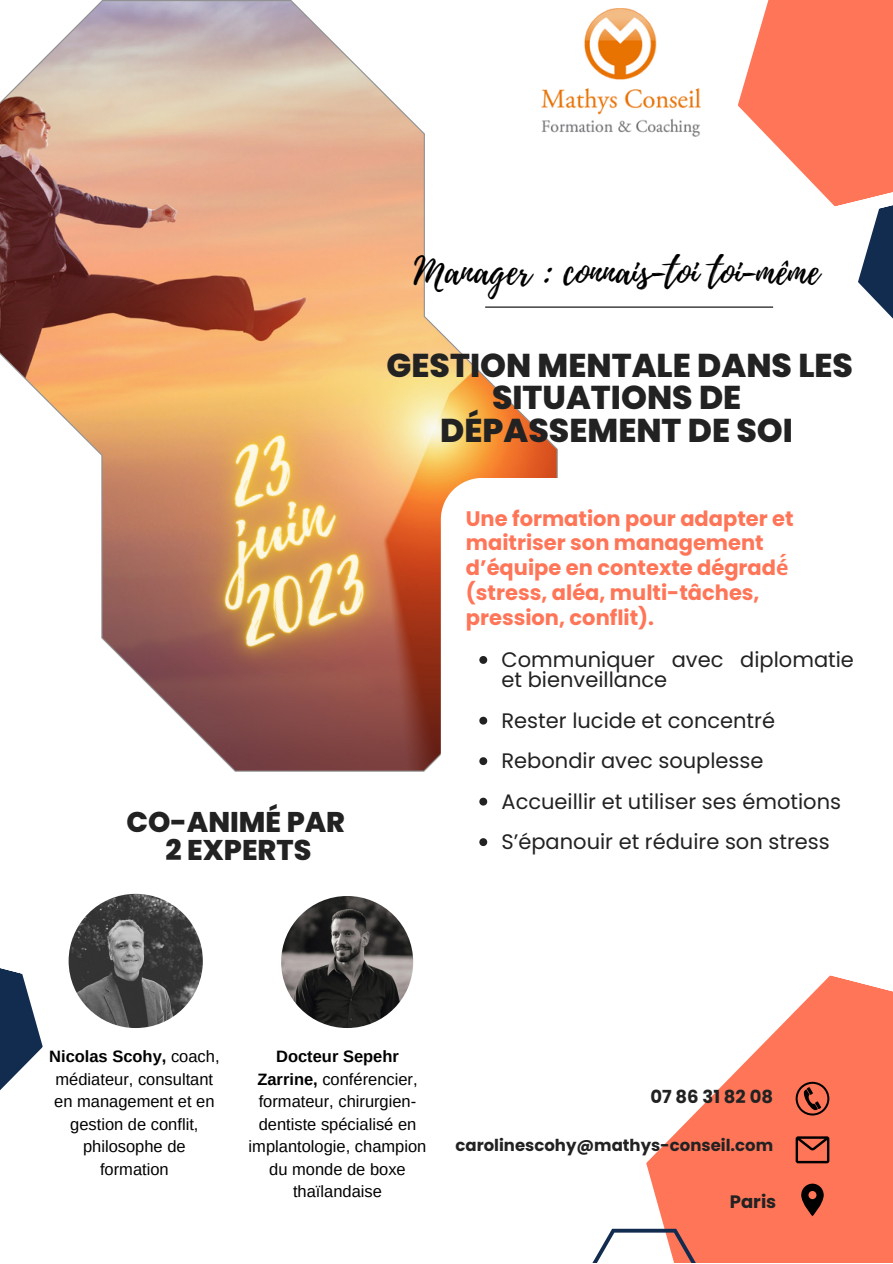
<style>
.page{position:relative;width:893px;height:1264px;background:#fff}
.page>*{position:absolute;margin:0;border:0;box-sizing:border-box;transform-origin:0 0}
.t1{font:37.5px "Playlist Script";color:#000}
.t2{font:800 33px/32.5px "Poppins";color:#222;text-align:center}
.t3{font:800 28.5px/28px "Poppins";color:#222;text-align:center}
.t4{font:21px/40.5px "Poppins";color:#222}
.t5{font:700 21px/24.8px "Poppins";color:#ff7558}
.t6{font:700 18px "Poppins";color:#222}
.t7{font:16.5px/22.5px "Arimo";color:#000;text-align:center}
.t8{font:700 16.5px "Poppins";color:#222}
.s1{font-family:"Noto Sans"}
.s2{font-weight:700}
</style>
<div class="page">
<svg style="left:0;top:0;width:557px;height:478px"></svg>
<svg style="left:738px;top:0;width:154px;height:318px"></svg>
<svg style="left:0;top:968px;width:43px;height:123px"></svg>
<svg style="left:646px;top:975px;width:246px;height:287px;fill:#ff7558"></svg>
<hr style="left:485px;top:306px;width:288px;height:2px;background:#000">
<svg style="left:593px;top:1228px;width:115px;height:34px"></svg>
<svg style="left:795px;top:1081px;width:34px;height:34px"></svg>
<svg style="left:795px;top:1136px;width:34px;height:27px"></svg>
<svg style="left:801px;top:1183px;width:22px;height:33px"></svg>
<img style="left:542px;top:8px;width:158px;height:128px">
<img style="left:69px;top:893px;width:134px;height:135px;border-radius:50%">
<img style="left:281px;top:896px;width:132px;height:132px;border-radius:50%">
<svg style="left:479px;top:838px;width:8px;height:8px"></svg>
<img style="left:29px;top:246px;width:496px;height:560px">
<h1 class="t1" style="left:414px;top:245px;width:407px">Manager : connais-toi toi-même</h1>
<h2 class="t2" style="left:386px;top:349px;width:468px">GESTION MENTALE DANS LES<br>SITUATIONS DE<br>DÉPASSEMENT DE SOI</h2>
<h3 class="t3" style="left:126px;top:807px;width:220px">CO-ANIMÉ PAR<br>2 EXPERTS</h3>
<p class="t5" style="left:466px;top:506px;width:329px">Une formation pour adapter et maitriser son management d’équipe en contexte dégrad<span class="s1">é́ </span>(stress, aléa, multi-tâches, pression, conflit).</p>
<p class="t4" style="left:501px;top:649px;width:354px;line-height:20.2px">Communiquer avec diplomatie et bienveillance</p>
<p class="t4" style="left:501px;top:700px;width:341px">Rester lucide et concentré<br>Rebondir avec souplesse<br>Accueillir et utiliser ses émotions<br>S’épanouir et réduire son stress</p>
<p class="t7" style="left:49px;top:1045px;width:172px"><span class="s2">Nicolas Scohy,</span> coach, médiateur, consultant en management et en gestion de conflit, philosophe de formation</p>
<p class="t7" style="left:248px;top:1045px;width:179px"><span class="s2">Docteur Sepehr<br>Zarrine,</span> conférencier, formateur, chirurgien&shy;dentiste spécialisé en implantologie, champion du monde de boxe thaïlandaise</p>
<p class="t6" style="left:650px;top:1084px;width:124px">07 86 31 82 08</p>
<p class="t8" style="left:455px;top:1134px;width:319px">carolinescohy@mathys-conseil.com</p>
<p class="t6" style="left:729px;top:1188px;width:48px">Paris</p>
</div>
